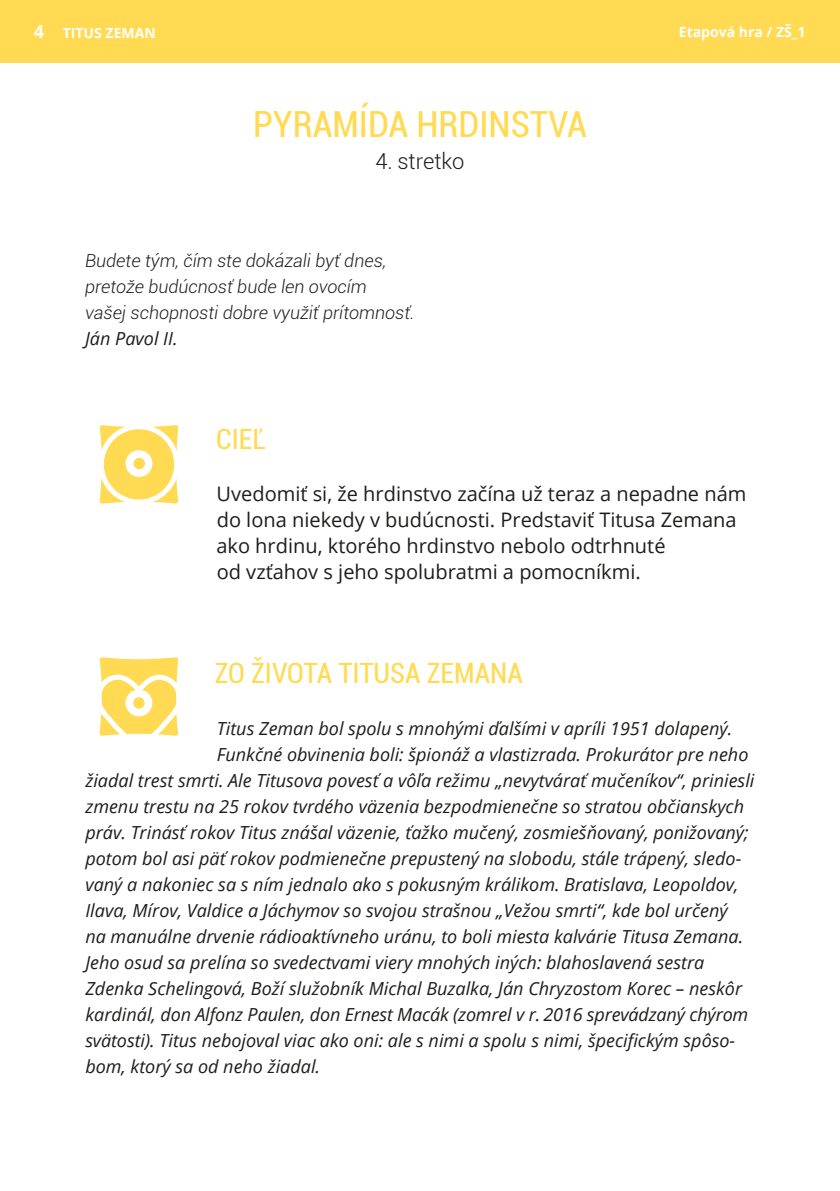
<style>
.page{position:relative;width:840px;height:1191px;background:#fff}
.page>*{position:absolute;margin:0;border:0;box-sizing:border-box;transform-origin:0 0}
.t1{font:condensed 36px "Roboto";color:#ffda52}
.nadpisy{font:condensed 28px "Roboto";color:#ffda52}
.nadpisy-2{font:300 22px "Roboto";color:#1d1d1b}
.stredne_prvy_riadok{font:20px/26px "Open Sans";color:#1d1d1b}
.mensi_citat{font:italic 18px "Open Sans";color:#1d1d1b}
.mensi_citat-2{font:italic 300 18px "Roboto";color:#1d1d1b}
.texty{font:700 14px "Open Sans";color:#fff}
.s1{font-size:18px}
</style>
<div class="page">
<div style="left:0;top:0;width:839px;height:62px;background:#ffda52"></div>
<svg style="left:100px;top:425px;width:78px;height:78px;background:#ffdf6b"></svg>
<div style="left:99px;top:424px;width:80px;height:80px;border:5px solid #fff;border-radius:50%"></div>
<div style="left:125px;top:450px;width:27px;height:27px;background:#fff;border-radius:50%"></div>
<div style="left:133px;top:458px;width:12px;height:11px;background:#ffda52;border-radius:50%"></div>
<svg style="left:99px;top:657px;width:80px;height:79px"></svg>
<div style="left:125px;top:689px;width:27px;height:27px;background:#fff;border-radius:50%"></div>
<div style="left:133px;top:697px;width:12px;height:11px;background:#ffda52;border-radius:50%"></div>
<p class="texty" style="left:34px;top:23px;width:123px"><span class="s1">4</span> TITUS ZEMAN</p>
<p class="texty" style="left:678px;top:22px;width:128px">Etapová hra / ZŠ_1</p>
<p class="t1" style="left:253px;top:99px;width:335px">PYRAMÍDA HRDINSTVA</p>
<p class="nadpisy-2" style="left:375px;top:146px;width:90px">4. stretko</p>
<p class="mensi_citat-2" style="left:85px;top:248px;width:302px">Budete tým, čím ste dokázali byť dnes,</p>
<p class="mensi_citat-2" style="left:85px;top:274px;width:283px">pretože budúcnosť bude len ovocím</p>
<p class="mensi_citat-2" style="left:85px;top:300px;width:330px">vašej schopnosti dobre využiť prítomnosť.</p>
<p class="mensi_citat" style="left:85px;top:326px;width:94px">Ján Pavol II.</p>
<p class="nadpisy" style="left:216px;top:420px;width:51px">CIEĽ</p>
<p class="stredne_prvy_riadok" style="left:216px;top:480px;width:531px">Uvedomiť si, že hrdinstvo začína už teraz a nepadne nám do lona niekedy v budúcnosti. Predstaviť Titusa Zemana ako hrdinu, ktorého hrdinstvo nebolo odtrhnuté<br>od vzťahov s jeho spolubratmi a pomocníkmi.</p>
<p class="nadpisy" style="left:215px;top:654px;width:309px">ZO ŽIVOTA TITUSA ZEMANA</p>
<p class="mensi_citat" style="left:217px;top:716px;width:516px">Titus Zeman bol spolu s mnohými ďalšími v apríli 1951 dolapený.</p>
<p class="mensi_citat" style="left:217px;top:742px;width:532px">Funkčné obvinenia boli: špionáž a vlastizrada. Prokurátor pre neho</p>
<p class="mensi_citat" style="left:85px;top:768px;width:670px">žiadal trest smrti. Ale Titusova povesť a vôľa režimu „nevytvárať mučeníkov“, priniesli</p>
<p class="mensi_citat" style="left:85px;top:794px;width:660px">zmenu trestu na 25 rokov tvrdého väzenia bezpodmienečne so stratou občianskych</p>
<p class="mensi_citat" style="left:85px;top:820px;width:664px">práv. Trinásť rokov Titus znášal väzenie, ťažko mučený, zosmiešňovaný, ponižovaný;</p>
<p class="mensi_citat" style="left:85px;top:846px;width:657px">potom bol asi päť rokov podmienečne prepustený na slobodu, stále trápený, sledo-</p>
<p class="mensi_citat" style="left:85px;top:872px;width:654px">vaný a nakoniec sa s ním jednalo ako s pokusným králikom. Bratislava, Leopoldov,</p>
<p class="mensi_citat" style="left:85px;top:898px;width:643px">Ilava, Mírov, Valdice a Jáchymov so svojou strašnou „Vežou smrti“, kde bol určený</p>
<p class="mensi_citat" style="left:85px;top:924px;width:659px">na manuálne drvenie rádioaktívneho uránu, to boli miesta kalvárie Titusa Zemana.</p>
<p class="mensi_citat" style="left:85px;top:950px;width:620px">Jeho osud sa prelína so svedectvami viery mnohých iných: blahoslavená sestra</p>
<p class="mensi_citat" style="left:85px;top:976px;width:658px">Zdenka Schelingová, Boží služobník Michal Buzalka, Ján Chryzostom Korec – neskôr</p>
<p class="mensi_citat" style="left:85px;top:1002px;width:664px">kardinál, don Alfonz Paulen, don Ernest Macák (zomrel v r. 2016 sprevádzaný chýrom</p>
<p class="mensi_citat" style="left:85px;top:1028px;width:651px">svätosti). Titus nebojoval viac ako oni: ale s nimi a spolu s nimi, špecifickým spôso-</p>
<p class="mensi_citat" style="left:85px;top:1054px;width:236px">bom, ktorý sa od neho žiadal.</p>
</div>
